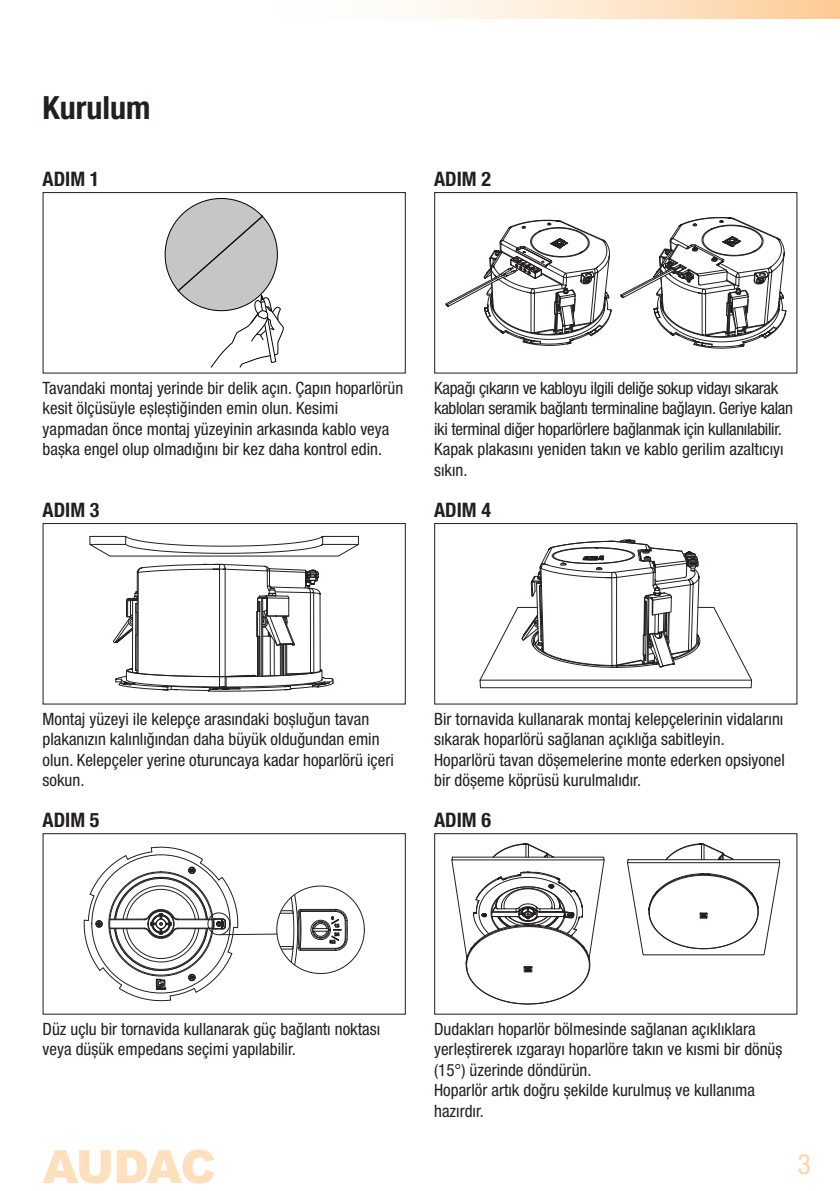
<style>
.page{position:relative;width:840px;height:1191px;background:#fff}
.page>*{position:absolute;margin:0;border:0;box-sizing:border-box;transform-origin:0 0}
.t1{font:700 condensed 32px "Helvetica Neue LT Pro";color:#231f20}
.t2{font:condensed 28px "Helvetica Neue LT Pro";color:#fdd5a8}
.t3{font:700 condensed 20px "Helvetica Neue LT Pro";color:#231f20}
.t4{font:condensed 17px/20.4px "Helvetica Neue LT Pro";color:#231f20}
.t5{font:condensed 17px/20.4px "Helvetica Neue LT Pro";letter-spacing:-.02em;color:#231f20}
</style>
<div class="page">
<div style="left:246px;top:0;width:593px;height:18px;background:linear-gradient(to right,#fff,#fdd09e)"></div>
<svg style="left:43px;top:1150px;width:68px;height:33px"></svg>
<svg style="left:117px;top:1149px;width:97px;height:34px"></svg>
<svg style="left:445px;top:220px;width:166px;height:126px"></svg>
<svg style="left:620px;top:217px;width:165px;height:131px"></svg>
<div style="left:434px;top:192px;width:363px;height:181px;border:1px solid #231f20"></div>
<div style="left:165px;top:198px;width:112px;height:113px;background:#c5c6c5;border-radius:50%"></div>
<svg style="left:176px;top:214px;width:107px;height:154px"></svg>
<div style="left:43px;top:192px;width:362px;height:181px;border:1px solid #231f20"></div>
<svg style="left:113px;top:564px;width:220px;height:127px"></svg>
<svg style="left:89px;top:536px;width:270px;height:20px"></svg>
<div style="left:90px;top:536px;width:36px;height:8px;border:1px solid #231f20"></div>
<div style="left:43px;top:523px;width:362px;height:181px;border:1px solid #231f20"></div>
<svg style="left:84px;top:847px;width:263px;height:154px"></svg>
<div style="left:43px;top:833px;width:362px;height:181px;border:1px solid #231f20"></div>
<svg style="left:479px;top:539px;width:272px;height:149px"></svg>
<div style="left:434px;top:523px;width:363px;height:181px;border:1px solid #231f20"></div>
<svg style="left:451px;top:843px;width:153px;height:161px"></svg>
<svg style="left:627px;top:843px;width:152px;height:112px"></svg>
<div style="left:434px;top:833px;width:363px;height:181px;border:1px solid #231f20"></div>
<h1 class="t1" style="left:43px;top:88px;width:109px">Kurulum</h1>
<p class="t3" style="left:43px;top:167px;width:58px">ADIM 1</p>
<p class="t3" style="left:434px;top:167px;width:58px">ADIM 2</p>
<p class="t4" style="left:43px;top:378px;width:362px">Tavandaki montaj yerinde bir delik açın. Çapın hoparlörün kesit ölçüsüyle eşleştiğinden emin olun. Kesimi yapmadan önce montaj yüzeyinin arkasında kablo veya başka engel olup olmadığını bir kez daha kontrol edin.</p>
<p class="t3" style="left:43px;top:497px;width:58px">ADIM 3</p>
<p class="t5" style="left:434px;top:378px;width:360px">Kapağı çıkarın ve kabloyu ilgili deliğe sokup vidayı sıkarak kabloları seramik bağlantı terminaline bağlayın. Geriye kalan iki terminal diğer hoparlörlere bağlanmak için kullanılabilir.<br>Kapak plakasını yeniden takın ve kablo gerilim azaltıcıyı sıkın.</p>
<p class="t3" style="left:434px;top:497px;width:58px">ADIM 4</p>
<p class="t4" style="left:43px;top:708px;width:352px">Montaj yüzeyi ile kelepçe arasındaki boşluğun tavan plakanızın kalınlığından daha büyük olduğundan emin olun. Kelepçeler yerine oturuncaya kadar hoparlörü içeri sokun.</p>
<p class="t3" style="left:43px;top:807px;width:58px">ADIM 5</p>
<p class="t4" style="left:434px;top:708px;width:352px">Bir tornavida kullanarak montaj kelepçelerinin vidalarını sıkarak hoparlörü sağlanan açıklığa sabitleyin.<br>Hoparlörü tavan döşemelerine monte ederken opsiyonel bir döşeme köprüsü kurulmalıdır.</p>
<p class="t3" style="left:434px;top:807px;width:58px">ADIM 6</p>
<p class="t4" style="left:43px;top:1018px;width:339px">Düz uçlu bir tornavida kullanarak güç bağlantı noktası veya düşük empedans seçimi yapılabilir.</p>
<p class="t4" style="left:434px;top:1018px;width:349px">Dudakları hoparlör bölmesinde sağlanan açıklıklara yerleştirerek ızgarayı hoparlöre takın ve kısmi bir dönüş (15°) üzerinde döndürün.<br>Hoparlör artık doğru şekilde kurulmuş ve kullanıma hazırdır.</p>
<h2 class="t2" style="left:797px;top:1148px;width:15px">3</h2>
</div>
